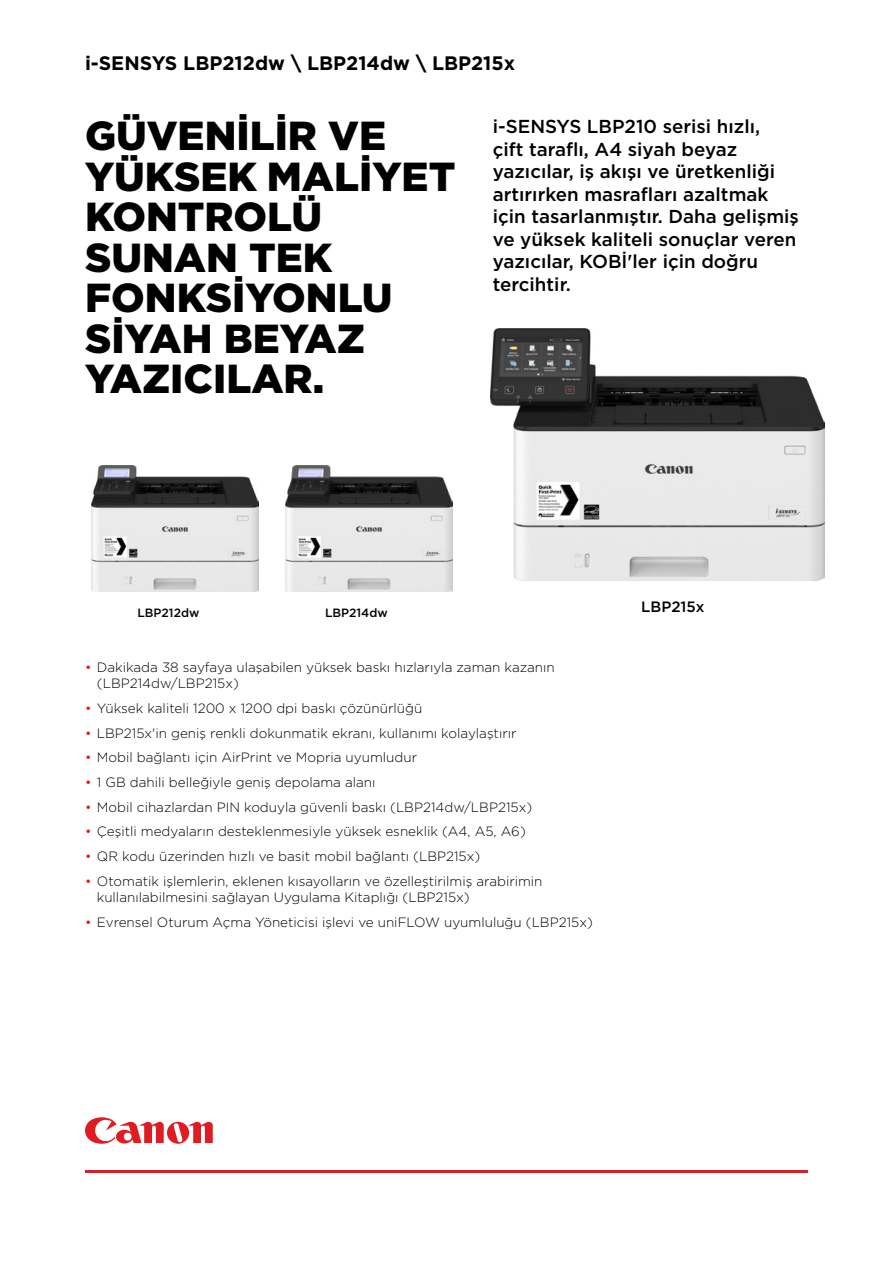
<style>
.page{position:relative;width:893px;height:1263px;background:#fff}
.page>*{position:absolute;margin:0;border:0;box-sizing:border-box;transform-origin:0 0}
.t1{font:900 40.5px/40.5px "Gotham";color:#000}
.t2{font:700 19.5px "Gotham";color:#000}
.t3{font:500 18.75px/22.5px "Gotham";color:#000}
.t4{font:500 15px "Gotham";color:#000}
.t5{font:300 13.5px/16.2px "Gotham";color:#000}
.t6{font:500 12px "Gotham";color:#000}
.s1{font-weight:400;color:#e11b22}
</style>
<div class="page">
<svg style="left:85px;top:1117px;width:128px;height:27px"></svg>
<hr style="left:85px;top:1170px;width:723px;height:3px;background:#e11b22">
<img style="left:491px;top:329px;width:334px;height:252px">
<img style="left:286px;top:465px;width:167px;height:126px">
<img style="left:91px;top:465px;width:167px;height:126px">
<h2 class="t2" style="left:85px;top:51px;width:432px">i-SENSYS LBP212dw \ LBP214dw \ LBP215x</h2>
<h1 class="t1" style="left:85px;top:115px;width:372px">GÜVENILIR VE<br>YÜKSEK MALIYET<br>KONTROLÜ<br>SUNAN TEK<br>FONKSIYONLU<br>SIYAH BEYAZ<br>YAZICILAR.</h1>
<p class="t3" style="left:493px;top:115px;width:308px">i-SENSYS LBP210 serisi hızlı,<br>çift taraflı, A4 siyah beyaz yazıcılar, iş akışı ve üretkenliği artırırken masrafları azaltmak için tasarlanmıştır. Daha gelişmiş ve yüksek kaliteli sonuçlar veren yazıcılar, KOBİ'ler için doğru tercihtir.</p>
<p class="t6" style="left:137px;top:604px;width:63px">LBP212dw</p>
<p class="t6" style="left:325px;top:604px;width:64px">LBP214dw</p>
<p class="t5" style="left:97px;top:659px;width:459px;text-indent:-12px"><span class="s1">•</span> Dakikada 38 sayfaya ulaşabilen yüksek baskı hızlarıyla zaman kazanın (LBP214dw/LBP215x)</p>
<p class="t5" style="left:85px;top:699px;width:339px"><span class="s1">•</span> Yüksek kaliteli 1200 x 1200 dpi baskı çözünürlüğü</p>
<p class="t5" style="left:85px;top:724px;width:433px"><span class="s1">•</span> LBP215x'in geniş renkli dokunmatik ekranı, kullanımı kolaylaştırır</p>
<p class="t5" style="left:85px;top:749px;width:334px"><span class="s1">•</span> Mobil bağlantı için AirPrint ve Mopria uyumludur</p>
<p class="t5" style="left:85px;top:774px;width:292px"><span class="s1">•</span> 1 GB dahili belleğiyle geniş depolama alanı</p>
<p class="t5" style="left:85px;top:798px;width:449px"><span class="s1">•</span> Mobil cihazlardan PIN koduyla güvenli baskı (LBP214dw/LBP215x)</p>
<p class="t5" style="left:85px;top:823px;width:442px"><span class="s1">•</span> Çeşitli medyaların desteklenmesiyle yüksek esneklik (A4, A5, A6)</p>
<p class="t5" style="left:85px;top:848px;width:397px"><span class="s1">•</span> QR kodu üzerinden hızlı ve basit mobil bağlantı (LBP215x)</p>
<p class="t5" style="left:97px;top:872px;width:447px;text-indent:-12px"><span class="s1">•</span> Otomatik işlemlerin, eklenen kısayolların ve özelleştirilmiş arabirimin kullanılabilmesini sağlayan Uygulama Kitaplığı (LBP215x)</p>
<p class="t5" style="left:85px;top:913px;width:509px"><span class="s1">•</span> Evrensel Oturum Açma Yöneticisi işlevi ve uniFLOW uyumluluğu (LBP215x)</p>
<p class="t4" style="left:641px;top:596px;width:65px">LBP215x</p>
</div>
